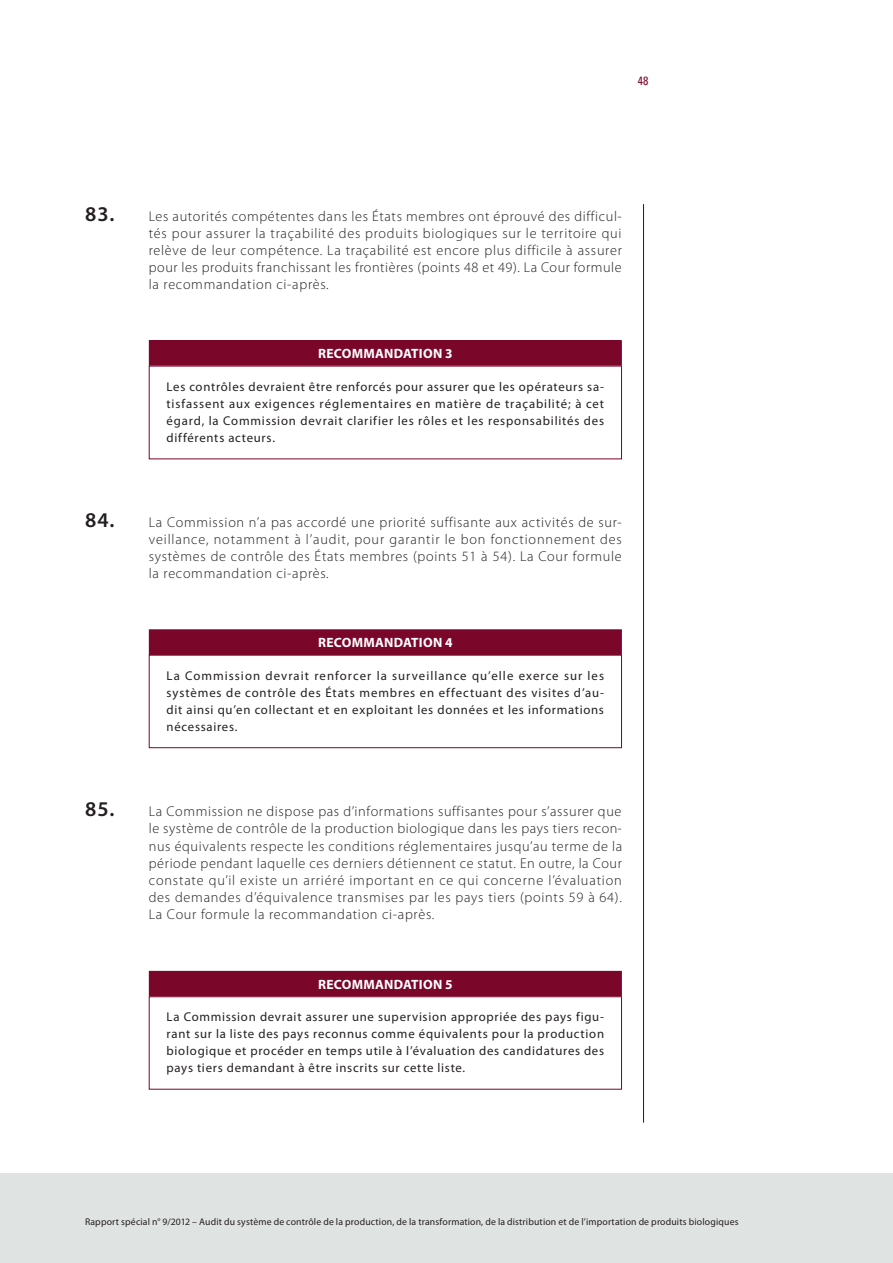
<style>
.page{position:relative;width:893px;height:1263px;background:#fff}
.page>*{position:absolute;margin:0;border:0;box-sizing:border-box;transform-origin:0 0}
.E_05_-_CHAP__1__TEXT{font:300 14.25px/17px "Myriad Pro";letter-spacing:.05em;color:#231f20;text-align:justify}
.H_01_-_RECO_NUMERO_R{font:700 13.5px "Myriad Pro";letter-spacing:.02em;color:#fff}
.H_02_-_RECO_TEXTE{font:12.75px/17px "Myriad Pro";letter-spacing:.055em;color:#231f20;text-align:justify}
.t1{font:condensed 12px "Univers LT Std";color:#7a062a}
.t2{font:9.75px "Myriad Pro";letter-spacing:.015em;color:#231f20}
.s1{font-weight:600;font-size:21px}
</style>
<div class="page">
<div style="left:0;top:1174px;width:893px;height:89px;background:#dfe3e2"></div>
<hr style="left:643px;top:204px;width:1px;height:919px;background:#231f20">
<div style="left:150px;top:341px;width:471px;height:24px;background:#7a062a"></div>
<div style="left:149px;top:340px;width:473px;height:26px;border:2px solid #7a062a"></div>
<div style="left:149px;top:655px;width:473px;height:93px;border:1px solid #7a062a"></div>
<div style="left:150px;top:630px;width:471px;height:24px;background:#7a062a"></div>
<div style="left:149px;top:629px;width:473px;height:26px;border:2px solid #7a062a"></div>
<div style="left:149px;top:996px;width:473px;height:93px;border:1px solid #7a062a"></div>
<div style="left:150px;top:971px;width:471px;height:25px;background:#7a062a"></div>
<p class="t1" style="left:638px;top:73px;width:12px">48</p>
<p class="E_05_-_CHAP__1__TEXT" style="left:149px;top:208px;width:475px;text-indent:-64px"><span class="s1">83.</span> Les autorités compétentes dans les États membres ont éprouvé des difficul&shy;tés pour assurer la traçabilité des produits biologiques sur le territoire qui relève de leur compétence. La traçabilité est encore plus difficile à assurer pour les produits franchissant les frontières (points 48 et 49). La Cour formule la recommandation ci-après.</p>
<p class="H_01_-_RECO_NUMERO_R" style="left:318px;top:345px;width:136px">RECOMMANDATION 3</p>
<p class="H_02_-_RECO_TEXTE" style="left:167px;top:378px;width:439px">Les contrôles devraient être renforcés pour assurer que les opérateurs sa&shy;tisfassent aux exigences réglementaires en matière de traçabilité; à cet égard, la Commission devrait clarifier les rôles et les responsabilités des différents acteurs.</p>
<p class="E_05_-_CHAP__1__TEXT" style="left:149px;top:514px;width:475px;text-indent:-64px"><span class="s1">84.</span> La Commission n’a pas accordé une priorité suffisante aux activités de sur&shy;veillance, notamment à l’audit, pour garantir le bon fonctionnement des systèmes de contrôle des États membres (points 51 à 54). La Cour formule la recommandation ci-après.</p>
<p class="H_01_-_RECO_NUMERO_R" style="left:318px;top:634px;width:136px">RECOMMANDATION 4</p>
<p class="H_02_-_RECO_TEXTE" style="left:167px;top:667px;width:439px">La Commission devrait renforcer la surveillance qu’elle exerce sur les systèmes de contrôle des États membres en effectuant des visites d’au&shy;dit ainsi qu’en collectant et en exploitant les données et les informations nécessaires.</p>
<p class="E_05_-_CHAP__1__TEXT" style="left:149px;top:803px;width:475px;text-indent:-64px"><span class="s1">85.</span> La Commission ne dispose pas d’informations suffisantes pour s’assurer que le système de contrôle de la production biologique dans les pays tiers recon&shy;nus équivalents respecte les conditions réglementaires jusqu’au terme de la période pendant laquelle ces derniers détiennent ce statut. En outre, la Cour constate qu’il existe un arriéré important en ce qui concerne l’évaluation des demandes d’équivalence transmises par les pays tiers (points 59 à 64).<br>La Cour formule la recommandation ci-après.</p>
<p class="H_01_-_RECO_NUMERO_R" style="left:318px;top:975px;width:136px">RECOMMANDATION 5</p>
<p class="H_02_-_RECO_TEXTE" style="left:167px;top:1008px;width:439px">La Commission devrait assurer une supervision appropriée des pays figu&shy;rant sur la liste des pays reconnus comme équivalents pour la production biologique et procéder en temps utile à l’évaluation des candidatures des pays tiers demandant à être inscrits sur cette liste.</p>
<p class="t2" style="left:85px;top:1215px;width:655px">Rapport spécial n° 9/2012 – Audit du système de contrôle de la production, de la transformation, de la distribution et de l’importation de produits biologiques</p>
</div>
